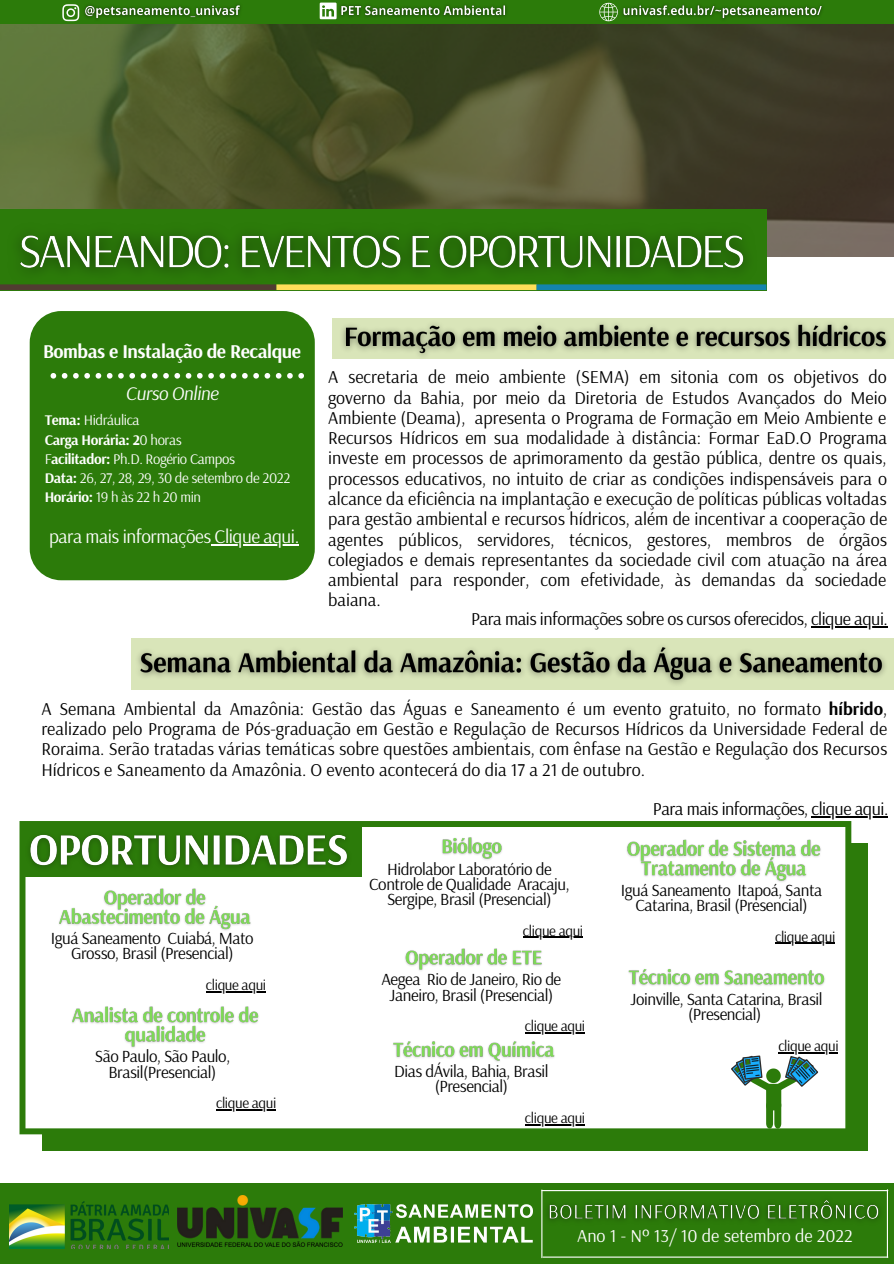
<style>
.page{position:relative;width:894px;height:1264px;background:#fff}
.page>*{position:absolute;margin:0;border:0;box-sizing:border-box;transform-origin:0 0}
.t1{font:700 19.5px "Arsenal";letter-spacing:-.025em;color:#fff}
.t2{font:19.2px "Arsenal";letter-spacing:-.025em;color:#fff}
.t3{font:italic 19.2px "Arsenal";letter-spacing:-.025em;color:#fff}
.t4{font:18.15px "Arsenal";color:#fff}
.t5{font:18px/20.2px "Arsenal";color:#000;text-align:justify}
.t6{font:18px "Arsenal";letter-spacing:-.025em;color:#000}
.t7{font:16.95px/15.3px "Arsenal";letter-spacing:-.025em;color:#000;text-align:center}
.t8{font:14.85px "Arsenal";letter-spacing:-.025em;color:#000}
.t9{font:14.7px/19.2px "Arsenal";letter-spacing:-.025em;color:#fff}
.s1{font-weight:700}
</style>
<div class="page">
<svg style="left:0;top:24px;width:893px;height:232px;background:#4c512d"></svg>
<div style="left:0;top:0;width:893px;height:24px;background:#2c7b0a"></div>
<svg style="left:62px;top:4px;width:16px;height:17px"></svg>
<svg style="left:319px;top:3px;width:15px;height:16px"></svg>
<svg style="left:599px;top:2px;width:17px;height:20px"></svg>
<div style="left:0;top:1183px;width:893px;height:80px;background:#2c7b0a"></div>
<div style="left:30px;top:311px;width:285px;height:269px;background:#2c7b0a;border-radius:31px"></div>
<div style="left:42px;top:843px;width:825px;height:308px;background:#2c7b0a"></div>
<div style="left:20px;top:821px;width:831px;height:313px;background:#fff"></div>
<svg style="left:51px;top:373px;width:253px;height:5px"></svg>
<img style="left:19px;top:821px;width:340px;height:66px">
<svg style="left:730px;top:1055px;width:88px;height:73px;background:#b3cdc1"></svg>
<img style="left:0;top:199px;width:770px;height:92px">
<img style="left:78px;top:4px;width:170px;height:22px">
<img style="left:334px;top:2px;width:178px;height:24px">
<img style="left:616px;top:4px;width:212px;height:22px">
<hr style="left:543px;top:1256px;width:344px;height:1px;background:#fff">
<hr style="left:541px;top:1189px;width:1px;height:68px;background:#fff">
<hr style="left:886px;top:1189px;width:1px;height:68px;background:#fff">
<img style="left:541px;top:1189px;width:348px;height:45px">
<img style="left:9px;top:1201px;width:159px;height:46px">
<img style="left:177px;top:1195px;width:166px;height:51px">
<img style="left:354px;top:1204px;width:178px;height:38px">
<hr style="left:214px;top:544px;width:85px;height:1px;background:#fff">
<img style="left:131px;top:638px;width:761px;height:52px">
<img style="left:133px;top:1073px;width:2px;height:26px">
<img style="left:400px;top:939px;width:146px;height:36px">
<hr style="left:525px;top:1032px;width:59px;height:1px;background:#000">
<img style="left:621px;top:830px;width:204px;height:56px">
<hr style="left:774px;top:942px;width:60px;height:1px;background:#000">
<img style="left:623px;top:959px;width:206px;height:36px">
<hr style="left:778px;top:1051px;width:60px;height:2px;background:#000">
<img style="left:388px;top:1031px;width:170px;height:36px">
<hr style="left:525px;top:1124px;width:59px;height:1px;background:#000">
<img style="left:67px;top:997px;width:196px;height:55px">
<hr style="left:216px;top:1109px;width:60px;height:1px;background:#000">
<img style="left:53px;top:879px;width:202px;height:55px">
<hr style="left:206px;top:991px;width:60px;height:1px;background:#000">
<img style="left:436px;top:828px;width:71px;height:36px">
<hr style="left:523px;top:936px;width:59px;height:2px;background:#000">
<hr style="left:811px;top:816px;width:72px;height:1px;background:#000">
<img style="left:333px;top:318px;width:560px;height:41px">
<hr style="left:810px;top:626px;width:77px;height:1px;background:#000">
<p class="t1" style="left:43px;top:338px;width:259px">Bombas e Instalação de Recalque</p>
<p class="t3" style="left:126px;top:381px;width:94px">Curso Online</p>
<p class="t9" style="left:45px;top:410px;width:247px"><span class="s1">Tema:</span> Hidráulica<br><span class="s1">Carga Horária: 2</span>0 horas<br>F<span class="s1">acilitador:</span> Ph.D. Rogério Campos<br><span class="s1">Data:</span> 26, 27, 28, 29, 30 de setembro de 2022<br><span class="s1">Horário:</span> 19 h às 22 h 20 min</p>
<p class="t2" style="left:49px;top:523px;width:252px">para mais informações Clique aqui.</p>
<p class="t5" style="left:328px;top:366px;width:560px">A secretaria de meio ambiente (SEMA) em sitonia com os objetivos do</p>
<p class="t5" style="left:328px;top:387px;width:560px">governo da Bahia, por meio da Diretoria de Estudos Avançados do Meio</p>
<p class="t5" style="left:328px;top:407px;width:559px">Ambiente (Deama), apresenta o Programa de Formação em Meio Ambiente e</p>
<p class="t5" style="left:328px;top:427px;width:560px">Recursos Hídricos em sua modalidade à distância: Formar EaD.O Programa</p>
<p class="t5" style="left:328px;top:447px;width:559px">investe em processos de aprimoramento da gestão pública, dentre os quais,</p>
<p class="t5" style="left:328px;top:468px;width:560px">processos educativos, no intuito de criar as condições indispensáveis para o</p>
<p class="t5" style="left:328px;top:488px;width:560px">alcance da eficiência na implantação e execução de políticas públicas voltadas</p>
<p class="t5" style="left:328px;top:508px;width:560px">para gestão ambiental e recursos hídricos, além de incentivar a cooperação de</p>
<p class="t5" style="left:328px;top:528px;width:560px">agentes públicos, servidores, técnicos, gestores, membros de órgãos</p>
<p class="t5" style="left:328px;top:549px;width:560px">colegiados e demais representantes da sociedade civil com atuação na área</p>
<p class="t5" style="left:328px;top:569px;width:559px">ambiental para responder, com efetividade, às demandas da sociedade</p>
<p class="t5" style="left:328px;top:589px;width:54px">baiana.</p>
<p class="t6" style="left:471px;top:607px;width:418px">Para mais informações sobre os cursos oferecidos, clique aqui.</p>
<p class="t5" style="left:41px;top:698px;width:847px">A Semana Ambiental da Amazônia: Gestão das Águas e Saneamento é um evento gratuito, no formato <span class="s1">híbrido</span>, realizado pelo Programa de Pós-graduação em Gestão e Regulação de Recursos Hídricos da Universidade Federal de Roraima. Serão tratadas várias temáticas sobre questões ambientais, com ênfase na Gestão e Regulação dos Recursos Hídricos e Saneamento da Amazônia. O evento acontecerá do dia 17 a 21 de outubro.</p>
<p class="t6" style="left:652px;top:797px;width:237px">Para mais informações, clique aqui.</p>
<p class="t7" style="left:51px;top:930px;width:204px">Iguá Saneamento Cuiabá, Mato<br>Grosso, Brasil (Presencial)</p>
<p class="t8" style="left:206px;top:975px;width:62px">clique aqui</p>
<p class="t7" style="left:95px;top:1048px;width:137px">São Paulo, São Paulo,<br>Brasil(Presencial)</p>
<p class="t8" style="left:216px;top:1093px;width:62px">clique aqui</p>
<p class="t7" style="left:369px;top:860px;width:202px">Hidrolabor Laboratório de<br>Controle de Qualidade Aracaju,<br>Sergipe, Brasil (Presencial)</p>
<p class="t8" style="left:523px;top:920px;width:62px">clique aqui</p>
<p class="t7" style="left:381px;top:971px;width:181px">Aegea Rio de Janeiro, Rio de<br>Janeiro, Brasil (Presencial)</p>
<p class="t8" style="left:525px;top:1016px;width:62px">clique aqui</p>
<p class="t7" style="left:394px;top:1063px;width:156px">Dias dÁvila, Bahia, Brasil (Presencial)</p>
<p class="t8" style="left:525px;top:1108px;width:62px">clique aqui</p>
<p class="t7" style="left:620px;top:881px;width:203px">Iguá Saneamento Itapoá, Santa<br>Catarina, Brasil (Presencial)</p>
<p class="t8" style="left:774px;top:926px;width:62px">clique aqui</p>
<p class="t7" style="left:630px;top:990px;width:194px">Joinville, Santa Catarina, Brasil (Presencial)</p>
<p class="t8" style="left:778px;top:1035px;width:62px">clique aqui</p>
<p class="t4" style="left:577px;top:1223px;width:277px">Ano 1 - Nº 13/ 10 de setembro de 2022</p>
</div>
